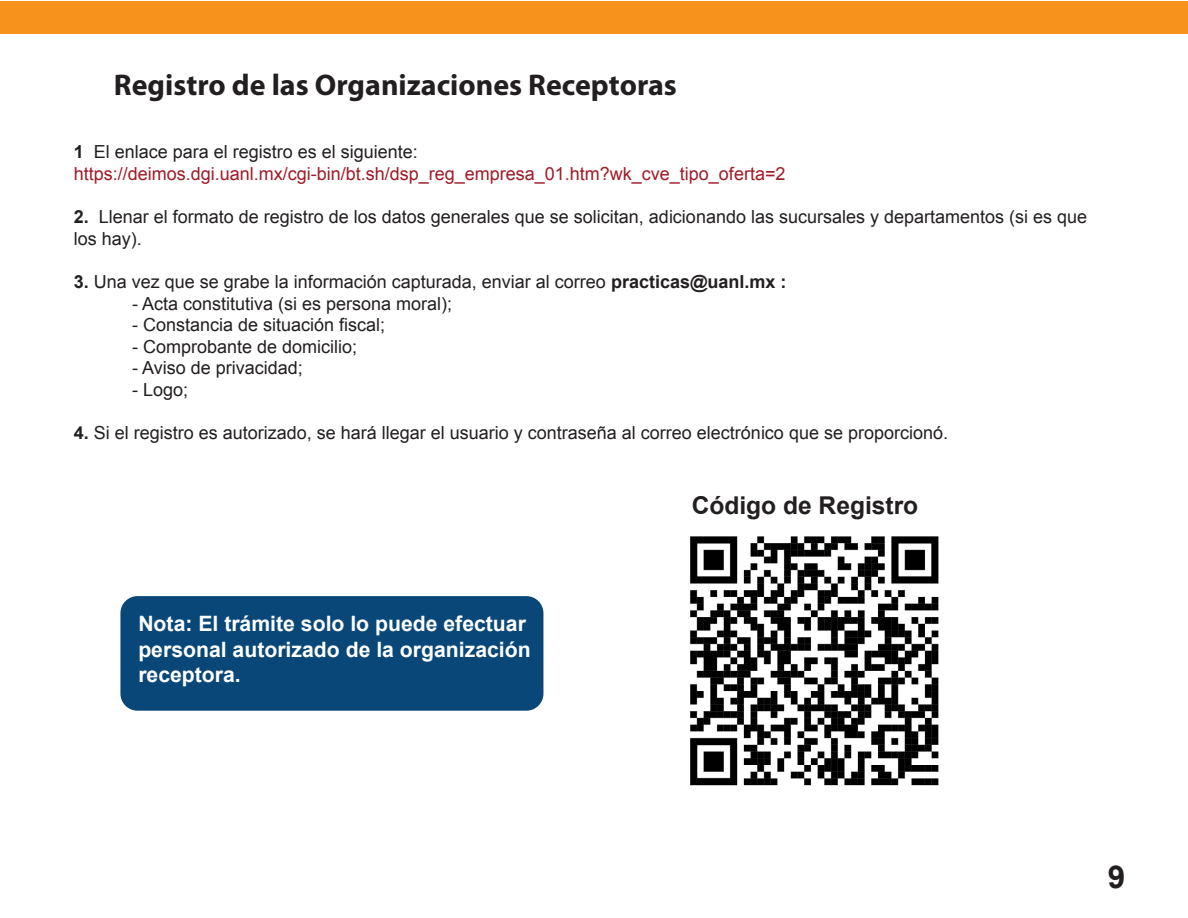
<style>
.page{position:relative;width:1188px;height:918px;background:#fff}
.page>*{position:absolute;margin:0;border:0;box-sizing:border-box;transform-origin:0 0}
.t1{font:700 31.5px "Arial";color:#231f20}
.t2{font:700 30px "Myriad Pro";color:#231f20}
.t3{font:700 24.6px "Arial";color:#231f20}
.t4{font:700 21.15px/25.5px "Arial";color:#fff}
.t5{font:18px/21.6px "Arial";color:#231f20}
.t6{font:18px/21.6px "Arial";color:#a01b28}
.s1{font-weight:700;color:#231f20}
.s2{color:#231f20}
.s3{font-weight:700}
</style>
<div class="page">
<div style="left:0;top:1px;width:1188px;height:33px;background:#f7931d"></div>
<div style="left:120px;top:596px;width:423px;height:115px;background:#084777;border-radius:17px"></div>
<img style="left:690px;top:536px;width:249px;height:250px">
<h2 class="t2" style="left:114px;top:69px;width:565px">Registro de las Organizaciones Receptoras</h2>
<p class="t6" style="left:74px;top:141px;width:713px"><span class="s1">1</span> <span class="s2">El enlace para el registro es el siguiente: </span>https://deimos.dgi.uanl.mx/cgi-bin/bt.sh/dsp_reg_empresa_01.htm?wk_cve_tipo_oferta=2</p>
<p class="t5" style="left:74px;top:206px;width:1015px"><span class="s3">2.</span> Llenar el formato de registro de los datos generales que se solicitan, adicionando las sucursales y departamentos (si es que los hay).</p>
<p class="t5" style="left:74px;top:271px;width:714px"><span class="s3">3.</span> Una vez que se grabe la información capturada, enviar al correo <span class="s3">practicas@uanl.mx :</span></p>
<p class="t5" style="left:132px;top:293px;width:322px">- Acta constitutiva (si es persona moral);</p>
<p class="t5" style="left:132px;top:314px;width:255px">- Constancia de situación fiscal;</p>
<p class="t5" style="left:132px;top:336px;width:227px">- Comprobante de domicilio;</p>
<p class="t5" style="left:132px;top:357px;width:172px">- Aviso de privacidad;</p>
<p class="t5" style="left:132px;top:379px;width:58px">- Logo;</p>
<p class="t5" style="left:74px;top:422px;width:876px"><span class="s3">4.</span> Si el registro es autorizado, se hará llegar el usuario y contraseña al correo electrónico que se proporcionó.</p>
<p class="t4" style="left:138px;top:612px;width:394px">Nota: El trámite solo lo puede efectuar personal autorizado de la organización receptora.</p>
<h3 class="t3" style="left:692px;top:489px;width:228px">Código de Registro</h3>
<h1 class="t1" style="left:1108px;top:856px;width:19px">9</h1>
</div>
